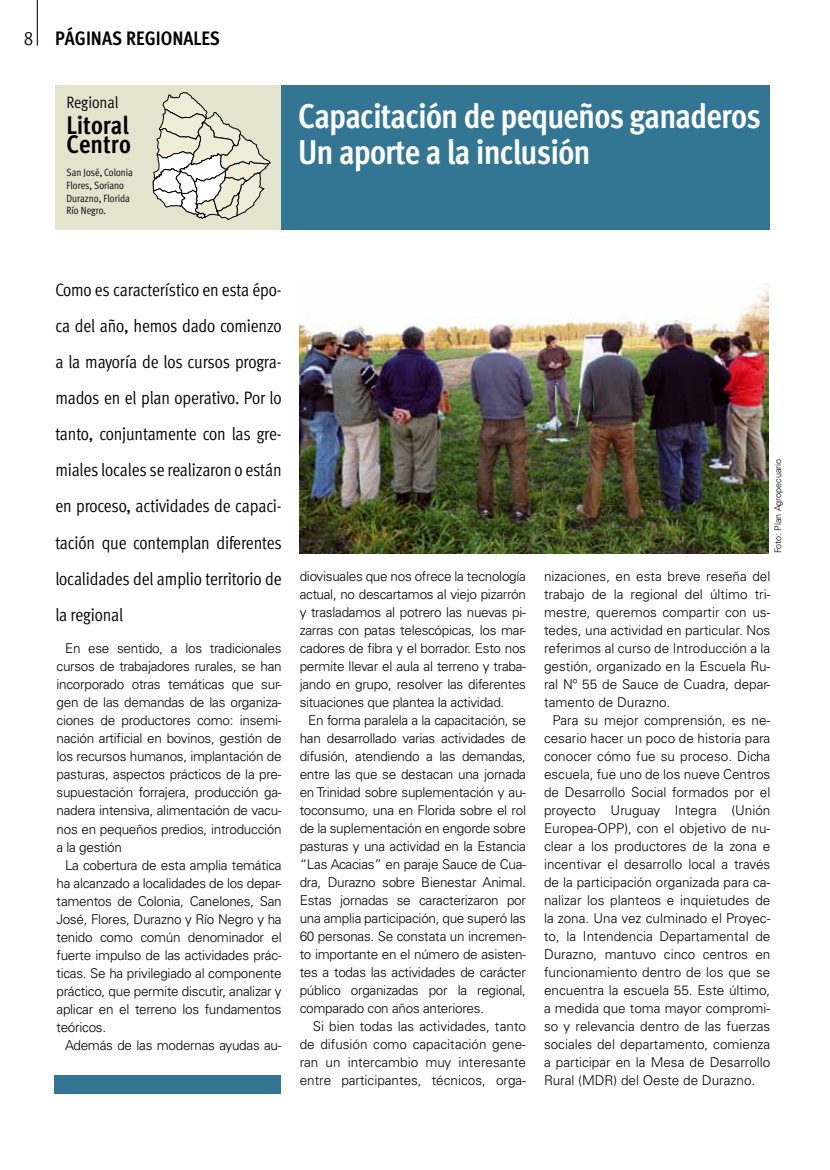
<style>
.page{position:relative;width:830px;height:1170px;background:#fff}
.page>*{position:absolute;margin:0;border:0;box-sizing:border-box;transform-origin:0 0}
.t1{font:700 34.5px/36px "Meta Cond";letter-spacing:-.025em;color:#fff}
.t2{font:700 25.5px/19.5px "Meta Cond";color:#000}
.t3{font:700 19.5px "Meta Cond";color:#000}
.t4{font:18px/36px "Meta Cond";letter-spacing:-.01em;color:#000;text-align:justify}
.t5{font:16.5px "Meta Cond";color:#000}
.t6{font:300 13.5px/18px "Univers LT Std";letter-spacing:-.02em;color:#000;text-align:justify}
.t7{font:10.5px/12.6px "Meta Cond";color:#000}
.t8{font:300 9px "Univers LT Std";color:#000}
.s1{font-weight:400}
</style>
<div class="page">
<hr style="left:37px;top:0;width:1px;height:46px;background:#000">
<div style="left:278px;top:85px;width:491px;height:144px;background:#327693"></div>
<div style="left:55px;top:85px;width:225px;height:144px;background:#e4e3ce"></div>
<svg style="left:152px;top:92px;width:119px;height:129px"></svg>
<div style="left:54px;top:1075px;width:226px;height:19px;background:#327693"></div>
<img style="left:299px;top:283px;width:469px;height:270px">
<h3 class="t3" style="left:24px;top:27px;width:198px"><span class="s1">8</span> PÁGINAS REGIONALES</h3>
<p class="t5" style="left:66px;top:93px;width:54px">Regional</p>
<h2 class="t2" style="left:66px;top:115px;width:66px">Litoral<br>Centro</h2>
<p class="t7" style="left:66px;top:166px;width:68px">San José, Colonia<br>Flores, Soriano<br>Durazno, Florida<br>Río Negro.</p>
<h1 class="t1" style="left:298px;top:98px;width:464px">Capacitación de pequeños ganaderos<br>Un aporte a la inclusión</h1>
<p class="t4" style="left:55px;top:272px;width:228px">Como es característico en esta épo&shy;ca del año, hemos dado comienzo a la mayoría de los cursos progra&shy;mados en el plan operativo. Por lo tanto, conjuntamente con las gre&shy;miales locales se realizaron o están en proceso, actividades de capaci&shy;tación que contemplan diferentes localidades del amplio territorio de la regional</p>
<p class="t6" style="left:56px;top:639px;width:226px;text-indent:9px">En ese sentido, a los tradicionales cursos de trabajadores rurales, se han incorporado otras temáticas que sur&shy;gen de las demandas de las organiza&shy;ciones de productores como: insemi&shy;nación artificial en bovinos, gestión de los recursos humanos, implantación de pasturas, aspectos prácticos de la pre&shy;supuestación forrajera, producción ga&shy;nadera intensiva, alimentación de vacu&shy;nos en pequeños predios, introducción a la gestión</p>
<p class="t6" style="left:56px;top:855px;width:226px;text-indent:9px">La cobertura de esta amplia temática ha alcanzado a localidades de los depar&shy;tamentos de Colonia, Canelones, San José, Flores, Durazno y Río Negro y ha tenido como común denominador el fuerte impulso de las actividades prác&shy;ticas. Se ha privilegiado al componente práctico, que permite discutir, analizar y aplicar en el terreno los fundamentos teóricos.</p>
<p class="t6" style="left:65px;top:1035px;width:218px">Además de las modernas ayudas au-</p>
<p class="t6" style="left:299px;top:567px;width:228px">diovisuales que nos ofrece la tecnología actual, no descartamos al viejo pizarrón y trasladamos al potrero las nuevas pi&shy;zarras con patas telescópicas, los mar&shy;cadores de fibra y el borrador. Esto nos permite llevar el aula al terreno y traba&shy;jando en grupo, resolver las diferentes situaciones que plantea la actividad.</p>
<p class="t6" style="left:299px;top:711px;width:228px;text-indent:9px">En forma paralela a la capacitación, se han desarrollado varias actividades de difusión, atendiendo a las demandas, entre las que se destacan una jornada en Trinidad sobre suplementación y au&shy;toconsumo, una en Florida sobre el rol de la suplementación en engorde sobre pasturas y una actividad en la Estancia “Las Acacias” en paraje Sauce de Cua&shy;dra, Durazno sobre Bienestar Animal.<br>Estas jornadas se caracterizaron por una amplia participación, que superó las 60 personas. Se constata un incremen&shy;to importante en el número de asisten&shy;tes a todas las actividades de carácter público organizadas por la regional, comparado con años anteriores.</p>
<p class="t6" style="left:299px;top:1017px;width:228px;text-indent:13px">Si bien todas las actividades, tanto de difusión como capacitación gene&shy;ran un intercambio muy interesante entre participantes, técnicos, orga-</p>
<p class="t8" style="left:772px;top:553px;width:96px;rotate:-90deg">Foto: Plan Agropecuario</p>
<p class="t6" style="left:543px;top:567px;width:228px">nizaciones, en esta breve reseña del trabajo de la regional del último tri&shy;mestre, queremos compartir con us&shy;tedes, una actividad en particular. Nos referimos al curso de Introducción a la gestión, organizado en la Escuela Ru&shy;ral Nº 55 de Sauce de Cuadra, depar&shy;tamento de Durazno.</p>
<p class="t6" style="left:543px;top:711px;width:228px;text-indent:9px">Para su mejor comprensión, es ne&shy;cesario hacer un poco de historia para conocer cómo fue su proceso. Dicha escuela, fue uno de los nueve Centros de Desarrollo Social formados por el proyecto Uruguay Integra (Unión Europea-OPP), con el objetivo de nu&shy;clear a los productores de la zona e incentivar el desarrollo local a través de la participación organizada para ca&shy;nalizar los planteos e inquietudes de la zona. Una vez culminado el Proyec&shy;to, la Intendencia Departamental de Durazno, mantuvo cinco centros en funcionamiento dentro de los que se encuentra la escuela 55. Este último, a medida que toma mayor compromi&shy;so y relevancia dentro de las fuerzas sociales del departamento, comienza a participar en la Mesa de Desarrollo Rural (MDR) del Oeste de Durazno.</p>
</div>
